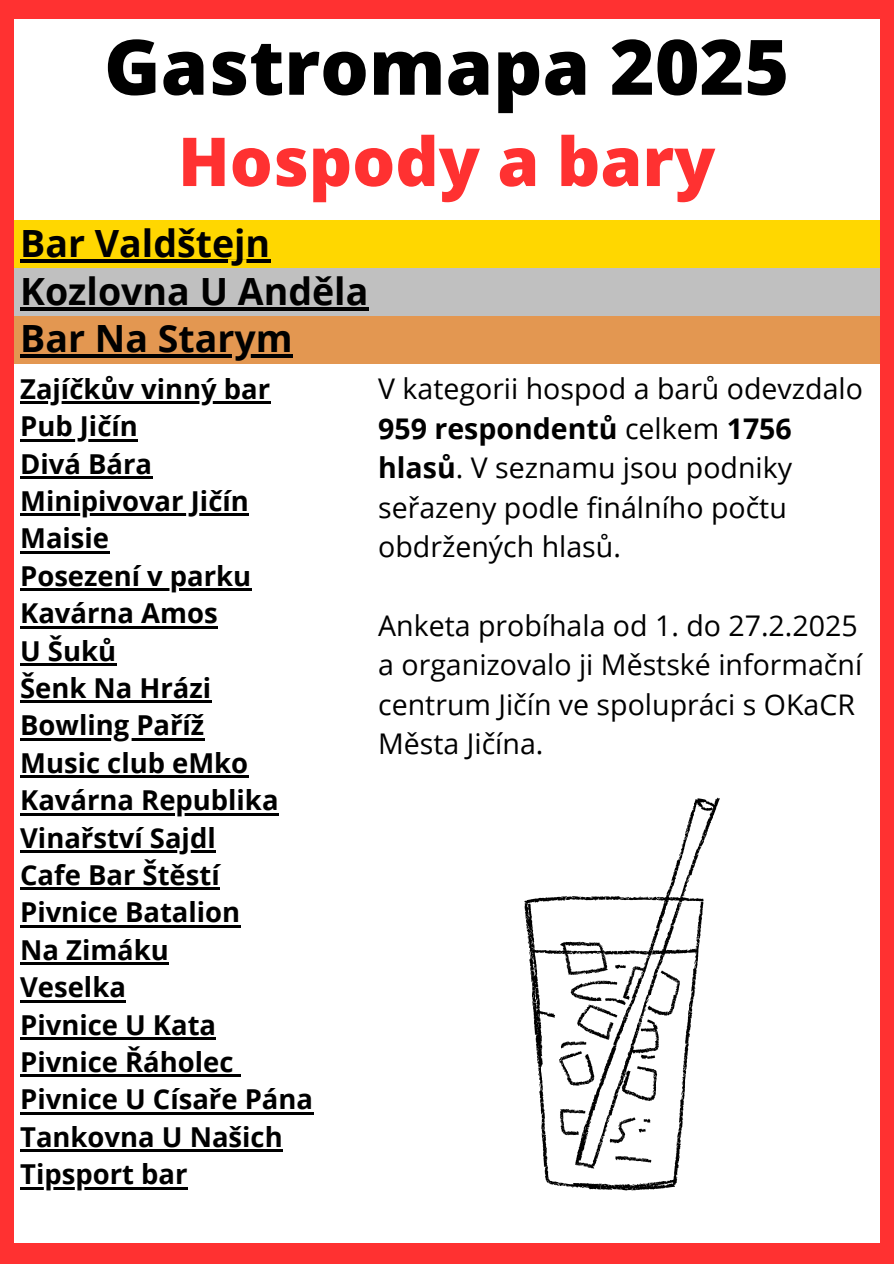
<style>
.page{position:relative;width:894px;height:1264px;background:#fff}
.page>*{position:absolute;margin:0;border:0;box-sizing:border-box;transform-origin:0 0}
.t1{font:800 76.5px "Open Sans";color:#000}
.t2{font:800 67.5px "Open Sans";color:#ff3131}
.t3{font:700 37.5px/47.2px "Open Sans";color:#000}
.t4{font:28.5px/39.3px "Open Sans";color:#000}
.t5{font:700 27.45px/37.3px "Open Sans";color:#000}
.s1{font-weight:700}
</style>
<div class="page">
<div style="left:0;top:0;width:893px;height:1263px;background:#ff3131"></div>
<div style="left:14px;top:19px;width:865px;height:1223px;background:#fff"></div>
<div style="left:14px;top:220px;width:865px;height:48px;background:#ffd700"></div>
<div style="left:14px;top:268px;width:865px;height:50px;background:#c0c0c0"></div>
<div style="left:14px;top:316px;width:865px;height:48px;background:#e39751"></div>
<hr style="left:20px;top:260px;width:250px;height:3px;background:#000">
<hr style="left:20px;top:307px;width:348px;height:3px;background:#000">
<hr style="left:20px;top:354px;width:272px;height:3px;background:#000">
<hr style="left:20px;top:401px;width:250px;height:3px;background:#000">
<hr style="left:20px;top:439px;width:53px;height:2px;background:#000">
<hr style="left:73px;top:439px;width:65px;height:2px;background:#000">
<hr style="left:20px;top:476px;width:132px;height:2px;background:#000">
<hr style="left:20px;top:513px;width:164px;height:3px;background:#000">
<hr style="left:184px;top:513px;width:65px;height:3px;background:#000">
<hr style="left:20px;top:551px;width:89px;height:2px;background:#000">
<hr style="left:20px;top:588px;width:231px;height:3px;background:#000">
<hr style="left:20px;top:625px;width:198px;height:3px;background:#000">
<hr style="left:20px;top:663px;width:96px;height:2px;background:#000">
<hr style="left:20px;top:700px;width:191px;height:3px;background:#000">
<hr style="left:20px;top:738px;width:184px;height:2px;background:#000">
<hr style="left:20px;top:775px;width:58px;height:2px;background:#000">
<hr style="left:78px;top:775px;width:170px;height:2px;background:#000">
<hr style="left:20px;top:812px;width:258px;height:3px;background:#000">
<hr style="left:20px;top:850px;width:196px;height:2px;background:#000">
<hr style="left:20px;top:887px;width:200px;height:3px;background:#000">
<hr style="left:20px;top:925px;width:220px;height:2px;background:#000">
<hr style="left:20px;top:962px;width:149px;height:2px;background:#000">
<hr style="left:20px;top:999px;width:106px;height:3px;background:#000">
<svg style="left:20px;top:1037px;width:17px;height:2px"></svg>
<hr style="left:37px;top:1037px;width:179px;height:2px;background:#000">
<hr style="left:20px;top:1074px;width:213px;height:3px;background:#000">
<svg style="left:233px;top:1074px;width:8px;height:3px"></svg>
<hr style="left:20px;top:1111px;width:293px;height:3px;background:#000">
<hr style="left:20px;top:1149px;width:263px;height:2px;background:#000">
<hr style="left:20px;top:1186px;width:168px;height:3px;background:#000">
<svg style="left:524px;top:797px;width:195px;height:393px"></svg>
<h2 class="t1" style="left:104px;top:13px;width:686px">Gastromapa 2025</h2>
<h3 class="t2" style="left:178px;top:114px;width:538px">Hospody a bary</h3>
<p class="t3" style="left:20px;top:219px;width:349px">Bar Valdštejn<br>Kozlovna U Anděla</p>
<h1 class="t3" style="left:20px;top:314px;width:274px">Bar Na Starym</h1>
<h4 class="t5" style="left:20px;top:369px;width:251px">Zajíčkův vinný bar<br>Pub Jičín</h4>
<p class="t5" style="left:20px;top:444px;width:133px">Divá Bára</p>
<p class="t5" style="left:20px;top:482px;width:230px">Minipivovar Jičín</p>
<p class="t5" style="left:20px;top:519px;width:90px">Maisie</p>
<p class="t5" style="left:20px;top:556px;width:232px">Posezení v parku<br>Kavárna Amos<br>U Šuků<br>Šenk Na Hrázi</p>
<p class="t5" style="left:20px;top:706px;width:229px">Bowling Paříž<br>Music club eMko</p>
<p class="t5" style="left:20px;top:781px;width:260px">Kavárna Republika</p>
<p class="t5" style="left:20px;top:818px;width:294px">Vinařství Sajdl<br>Cafe Bar Štěstí<br>Pivnice Batalion<br>Na Zimáku<br>Veselka<br>Pivnice U Kata<br>Pivnice Řáholec<br>Pivnice U Císaře Pána<br>Tankovna U Našich</p>
<p class="t5" style="left:20px;top:1154px;width:169px">Tipsport bar</p>
<p class="t4" style="left:378px;top:368px;width:486px">V kategorii hospod a barů odevzdalo<br><span class="s1">959 respondentů</span> celkem <span class="s1">1756 hlasů</span>. V seznamu jsou podniky seřazeny podle finálního počtu obdržených hlasů.</p>
<p class="t4" style="left:378px;top:605px;width:485px">Anketa probíhala od 1. do 27.2.2025 a organizovalo ji Městské informační centrum Jičín ve spolupráci s OKaCR<br>Města Jičína.</p>
</div>
